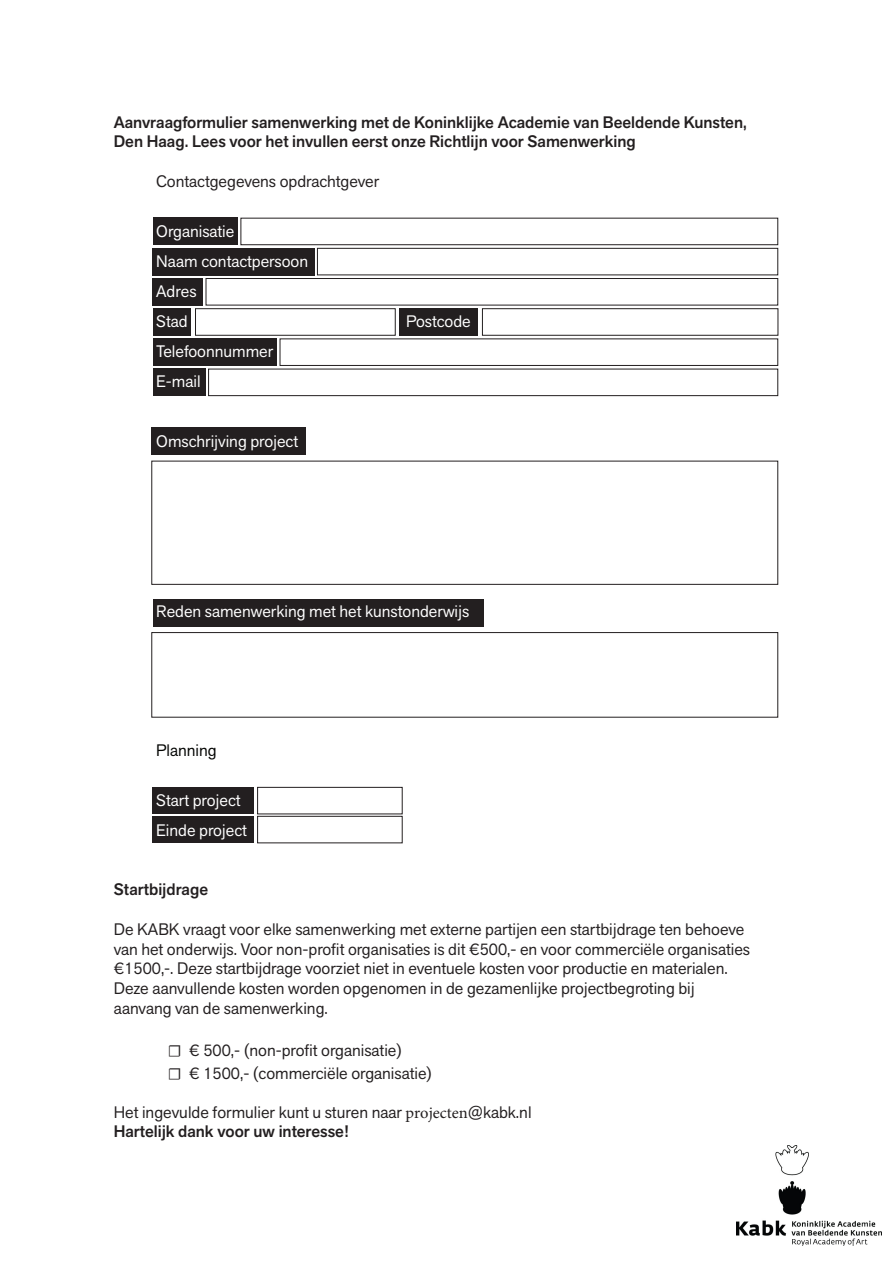
<style>
.page{position:relative;width:893px;height:1263px;background:#fff}
.page>*{position:absolute;margin:0;border:0;box-sizing:border-box;transform-origin:0 0}
.t1{font:16.5px/19.8px "Akzid Grtsk Next";color:#231f20}
.t2{font:500 16.5px/19.8px "Akzid Grtsk Next";color:#231f20}
.t3{font:16.5px "Akzid Grtsk Next";color:#fff}
.t4{font:16.5px "Akzid Grtsk Next";color:#040503}
.s1{font-family:"Minion Pro"}
.s2{font-weight:500}
</style>
<div class="page">
<div style="left:152px;top:787px;width:101px;height:27px;background:#231f20"></div>
<div style="left:152px;top:816px;width:101px;height:27px;background:#231f20"></div>
<div style="left:153px;top:218px;width:85px;height:27px;background:#231f20"></div>
<div style="left:153px;top:278px;width:50px;height:27px;background:#231f20"></div>
<div style="left:153px;top:308px;width:37px;height:27px;background:#231f20"></div>
<div style="left:153px;top:369px;width:53px;height:27px;background:#231f20"></div>
<div style="left:151px;top:428px;width:155px;height:27px;background:#231f20"></div>
<div style="left:153px;top:599px;width:331px;height:27px;background:#231f20"></div>
<div style="left:153px;top:339px;width:124px;height:27px;background:#231f20"></div>
<div style="left:399px;top:308px;width:79px;height:27px;background:#231f20"></div>
<div style="left:153px;top:248px;width:162px;height:27px;background:#231f20"></div>
<div style="left:241px;top:218px;width:537px;height:27px;border:1px solid #231f20"></div>
<div style="left:317px;top:248px;width:461px;height:27px;border:1px solid #231f20"></div>
<div style="left:206px;top:278px;width:572px;height:27px;border:1px solid #231f20"></div>
<div style="left:208px;top:369px;width:570px;height:27px;border:1px solid #231f20"></div>
<div style="left:257px;top:787px;width:145px;height:27px;border:1px solid #231f20"></div>
<div style="left:257px;top:816px;width:145px;height:27px;border:1px solid #231f20"></div>
<div style="left:152px;top:632px;width:626px;height:85px;border:1px solid #231f20"></div>
<div style="left:195px;top:308px;width:200px;height:27px;border:1px solid #231f20"></div>
<div style="left:482px;top:308px;width:296px;height:27px;border:1px solid #231f20"></div>
<div style="left:280px;top:339px;width:498px;height:27px;border:1px solid #231f20"></div>
<img style="left:736px;top:1145px;width:145px;height:101px">
<p class="t2" style="left:114px;top:112px;width:634px">Aanvraagformulier samenwerking met de Koninklijke Academie van Beeldende Kunsten,<br>Den Haag. Lees voor het invullen eerst onze Richtlijn voor Samenwerking</p>
<p class="t1" style="left:156px;top:171px;width:224px">Contactgegevens opdrachtgever</p>
<p class="t3" style="left:156px;top:220px;width:80px">Organisatie</p>
<p class="t3" style="left:156px;top:250px;width:153px">Naam contactpersoon</p>
<p class="t3" style="left:156px;top:280px;width:42px">Adres</p>
<p class="t3" style="left:156px;top:310px;width:33px">Stad</p>
<p class="t3" style="left:156px;top:340px;width:118px">Telefoonnummer</p>
<p class="t3" style="left:156px;top:370px;width:46px">E-mail</p>
<p class="t3" style="left:406px;top:310px;width:66px">Postcode</p>
<p class="t3" style="left:156px;top:430px;width:143px">Omschrijving project</p>
<p class="t3" style="left:156px;top:601px;width:315px">Reden samenwerking met het kunstonderwijs</p>
<p class="t4" style="left:156px;top:739px;width:62px">Planning</p>
<p class="t3" style="left:156px;top:789px;width:86px">Start project</p>
<p class="t3" style="left:156px;top:819px;width:92px">Einde project</p>
<p class="t2" style="left:114px;top:879px;width:96px">Startbijdrage</p>
<p class="t1" style="left:114px;top:919px;width:638px">De KABK vraagt voor elke samenwerking met externe partijen een startbijdrage ten behoeve van het onderwijs. Voor non-profit organisaties is dit €500,- en voor commerciële organisaties €1500,-. Deze startbijdrage voorziet niet in eventuele kosten voor productie en materialen.<br>Deze aanvullende kosten worden opgenomen in de gezamenlijke projectbegroting bij aanvang van de samenwerking.</p>
<p class="t1" style="left:168px;top:1040px;width:236px"><span class="s1">☐</span> € 500,- (non-profit organisatie)</p>
<p class="t1" style="left:168px;top:1063px;width:266px"><span class="s1">☐</span> € 1500,- (commerciële organisatie)</p>
<p class="t1" style="left:114px;top:1103px;width:419px;line-height:18.9px">Het ingevulde formulier kunt u sturen naar <span class="s1">projecten</span>@kabk.nl<br><span class="s2">Hartelijk dank voor uw interesse!</span></p>
</div>
